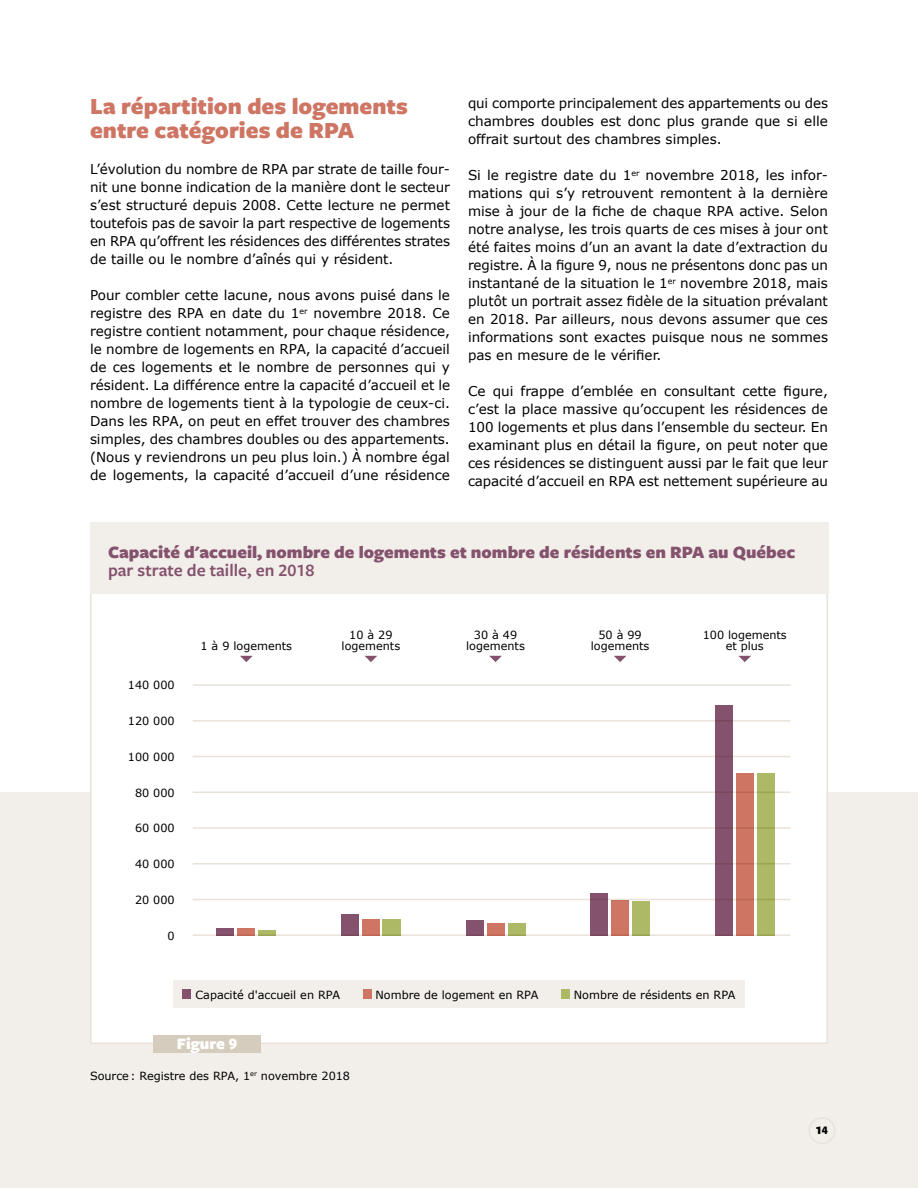
<style>
.page{position:relative;width:918px;height:1188px;background:#fff}
.page>*{position:absolute;margin:0;border:0;box-sizing:border-box;transform-origin:0 0}
.t1{font:900 24px/24px "Freight Sans Pro";color:#ce7563}
.t2{font:900 18px "Freight Sans Pro";color:#84526d}
.t3{font:600 18px "Freight Sans Pro";color:#84526d}
.t4{font:900 16.5px "Freight Sans Pro";color:#fff}
.t5{font:13.5px/18px "Verdana";color:#000;text-align:justify}
.t6{font:900 12px "Freight Sans Pro";color:#000}
.t7{font:11.25px/11.2px "Verdana";color:#000;text-align:center}
</style>
<div class="page">
<div style="left:0;top:792px;width:918px;height:396px;background:#f2eeea"></div>
<div style="left:90px;top:522px;width:738px;height:522px;background:#fff;border:2px solid #e8e2da"></div>
<div style="left:90px;top:522px;width:738px;height:72px;background:#f2eeea"></div>
<div style="left:153px;top:1035px;width:108px;height:18px;background:#d6ccbd"></div>
<div style="left:173px;top:981px;width:572px;height:27px;background:#f2eeea"></div>
<div style="left:182px;top:990px;width:9px;height:9px;background:#84526d"></div>
<div style="left:363px;top:990px;width:9px;height:9px;background:#ce7563"></div>
<div style="left:561px;top:990px;width:9px;height:9px;background:#adb964"></div>
<svg style="left:240px;top:656px;width:13px;height:6px"></svg>
<svg style="left:365px;top:656px;width:12px;height:6px"></svg>
<svg style="left:489px;top:656px;width:13px;height:6px"></svg>
<svg style="left:614px;top:656px;width:12px;height:6px"></svg>
<svg style="left:738px;top:656px;width:13px;height:6px"></svg>
<div style="left:216px;top:929px;width:18px;height:7px;background:#84526d"></div>
<div style="left:237px;top:929px;width:18px;height:7px;background:#ce7563"></div>
<div style="left:258px;top:931px;width:18px;height:5px;background:#adb964"></div>
<div style="left:341px;top:915px;width:18px;height:21px;background:#84526d"></div>
<div style="left:362px;top:919px;width:18px;height:17px;background:#ce7563"></div>
<div style="left:383px;top:919px;width:18px;height:17px;background:#adb964"></div>
<div style="left:466px;top:921px;width:18px;height:15px;background:#84526d"></div>
<div style="left:487px;top:923px;width:18px;height:13px;background:#ce7563"></div>
<div style="left:508px;top:923px;width:18px;height:13px;background:#adb964"></div>
<div style="left:590px;top:894px;width:18px;height:42px;background:#84526d"></div>
<div style="left:611px;top:900px;width:18px;height:36px;background:#ce7563"></div>
<div style="left:632px;top:901px;width:18px;height:35px;background:#adb964"></div>
<div style="left:715px;top:706px;width:18px;height:230px;background:#84526d"></div>
<div style="left:736px;top:773px;width:18px;height:163px;background:#ce7563"></div>
<div style="left:757px;top:773px;width:18px;height:163px;background:#adb964"></div>
<hr style="left:193px;top:720px;width:598px;height:2px;background:#e8e2da">
<hr style="left:193px;top:756px;width:598px;height:1px;background:#e8e2da">
<hr style="left:193px;top:792px;width:598px;height:1px;background:#e8e2da">
<hr style="left:193px;top:827px;width:598px;height:2px;background:#e8e2da">
<hr style="left:193px;top:863px;width:598px;height:2px;background:#e8e2da">
<hr style="left:193px;top:899px;width:598px;height:1px;background:#e8e2da">
<hr style="left:193px;top:934px;width:598px;height:2px;background:#e8e2da">
<hr style="left:193px;top:684px;width:598px;height:2px;background:#e8e2da">
<div style="left:808px;top:1117px;width:27px;height:27px;border:2px solid #e8e2da;border-radius:50%"></div>
<h1 class="t1" style="left:90px;top:93px;width:319px">La répartition des logements entre catégories de RPA</h1>
<p class="t5" style="left:90px;top:160px;width:362px">L’évolution du nombre de RPA par strate de taille four&shy;nit une bonne indication de la manière dont le secteur s’est structuré depuis 2008. Cette lecture ne permet toutefois pas de savoir la part respective de logements en RPA qu’offrent les résidences des différentes strates de taille ou le nombre d’aînés qui y résident.</p>
<p class="t5" style="left:90px;top:286px;width:362px">Pour combler cette lacune, nous avons puisé dans le registre des RPA en date du 1<sup>er</sup> novembre 2018. Ce registre contient notamment, pour chaque résidence, le nombre de logements en RPA, la capacité d’accueil de ces logements et le nombre de personnes qui y résident. La différence entre la capacité d’accueil et le nombre de logements tient à la typologie de ceux-ci.<br>Dans les RPA, on peut en effet trouver des chambres simples, des chambres doubles ou des appartements. (Nous y reviendrons un peu plus loin.) À nombre égal de logements, la capacité d’accueil d’une résidence</p>
<p class="t5" style="left:468px;top:94px;width:362px">qui comporte principalement des appartements ou des chambres doubles est donc plus grande que si elle offrait surtout des chambres simples.</p>
<p class="t5" style="left:468px;top:166px;width:362px">Si le registre date du 1<sup>er</sup> novembre 2018, les infor&shy;mations qui s’y retrouvent remontent à la dernière mise à jour de la fiche de chaque RPA active. Selon notre analyse, les trois quarts de ces mises à jour ont été faites moins d’un an avant la date d’extraction du registre. À la figure 9, nous ne présentons donc pas un instantané de la situation le 1<sup>er</sup> novembre 2018, mais plutôt un portrait assez fidèle de la situation prévalant en 2018. Par ailleurs, nous devons assumer que ces informations sont exactes puisque nous ne sommes pas en mesure de le vérifier.</p>
<p class="t5" style="left:468px;top:382px;width:362px">Ce qui frappe d’emblée en consultant cette figure, c’est la place massive qu’occupent les résidences de 100 logements et plus dans l’ensemble du secteur. En examinant plus en détail la figure, on peut noter que ces résidences se distinguent aussi par le fait que leur capacité d’accueil en RPA est nettement supérieure au</p>
<h2 class="t2" style="left:108px;top:539px;width:689px">Capacité d'accueil, nombre de logements et nombre de résidents en RPA au Québec</h2>
<h2 class="t3" style="left:108px;top:558px;width:208px">par strate de taille, en 2018</h2>
<p class="t7" style="left:128px;top:680px;width:48px">140 000</p>
<p class="t7" style="left:128px;top:716px;width:48px">120 000</p>
<p class="t7" style="left:128px;top:751px;width:48px">100 000</p>
<p class="t7" style="left:135px;top:787px;width:41px">80 000</p>
<p class="t7" style="left:135px;top:823px;width:41px">60 000</p>
<p class="t7" style="left:135px;top:859px;width:41px">40 000</p>
<p class="t7" style="left:135px;top:894px;width:41px">20 000</p>
<p class="t7" style="left:168px;top:930px;width:9px">0</p>
<p class="t7" style="left:201px;top:640px;width:93px">1 à 9 logements</p>
<p class="t7" style="left:342px;top:629px;width:60px">10 à 29 logements</p>
<p class="t7" style="left:466px;top:629px;width:60px">30 à 49 logements</p>
<p class="t7" style="left:591px;top:629px;width:60px">50 à 99 logements</p>
<p class="t7" style="left:703px;top:629px;width:86px">100 logements et plus</p>
<p class="t7" style="left:195px;top:989px;width:146px">Capacité d'accueil en RPA</p>
<p class="t7" style="left:376px;top:989px;width:164px">Nombre de logement en RPA</p>
<p class="t7" style="left:574px;top:989px;width:163px">Nombre de résidents en RPA</p>
<p class="t4" style="left:177px;top:1032px;width:62px">Figure 9</p>
<p class="t7" style="left:90px;top:1070px;width:262px">Source: Registre des RPA, 1<sup>er</sup> novembre 2018</p>
<p class="t6" style="left:816px;top:1122px;width:13px">14</p>
</div>
